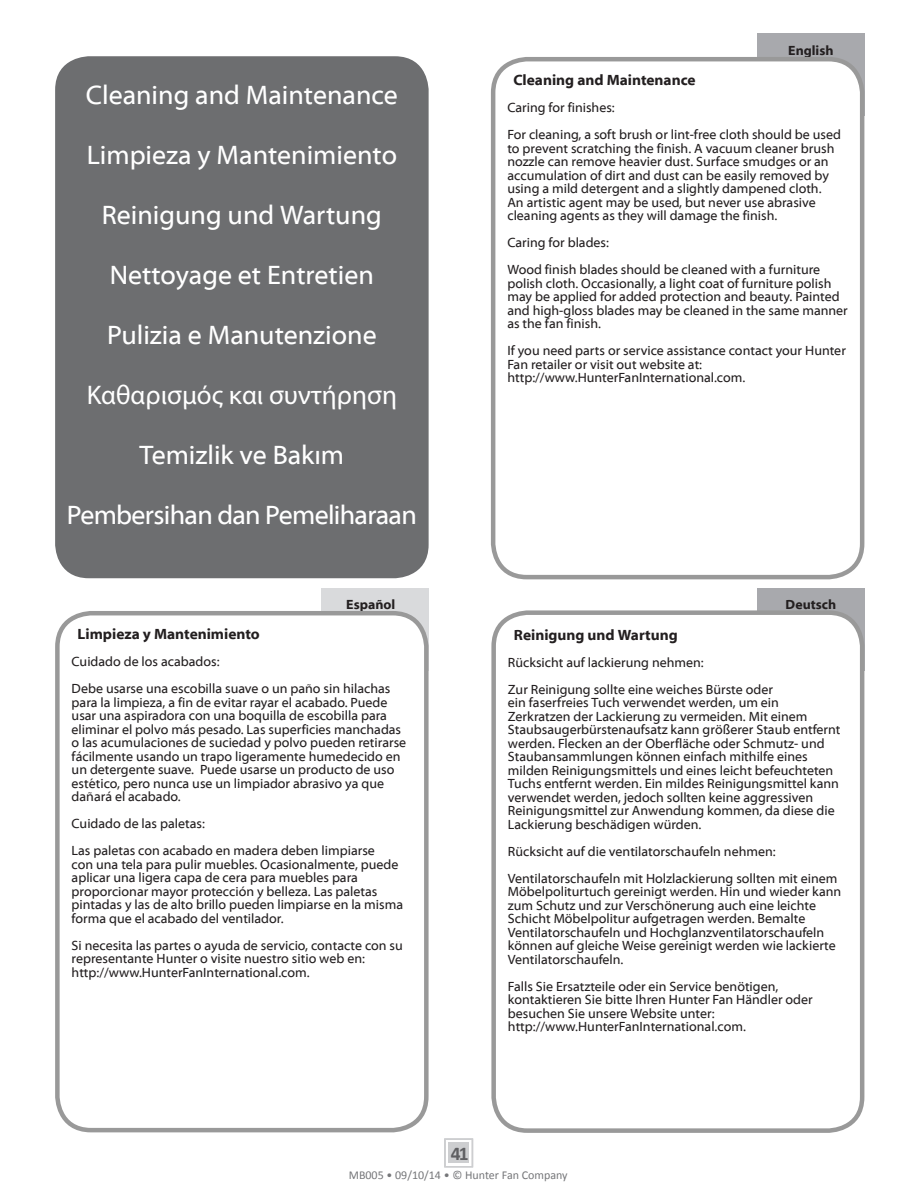
<style>
.page{position:relative;width:918px;height:1188px;background:#fff}
.page>*{position:absolute;margin:0;border:0;box-sizing:border-box;transform-origin:0 0}
.t1{font:27px "Myriad Web Pro";color:#fff}
.t2{font:27px "Myriad Web Pro";letter-spacing:-.025em;color:#fff}
.t3{font:27px "Myriad Pro";color:#fff}
.t4{font:700 19.5px "Calibri";color:#5f5f62}
.Intro_1{font:700 15px "Myriad Web Pro";color:#231f20}
.Intro_1-2{font:13.5px/13.5px "Myriad Web Pro";color:#231f20}
.warning_w__bullets{font:700 13.5px "Myriad Web Pro";color:#231f20}
.t5{font:12px "Calibri";color:#757679}
</style>
<div class="page">
<div style="left:55px;top:56px;width:374px;height:522px;background:#6d6e70;border-radius:34px"></div>
<div style="left:448px;top:1142px;width:21px;height:21px;background:#cdced0"></div>
<div style="left:444px;top:1139px;width:29px;height:28px;border:1px solid #cdced0"></div>
<div style="left:757px;top:33px;width:107px;height:83px;background:#a8a9ad"></div>
<div style="left:493px;top:59px;width:369px;height:518px;background:#fff;border-radius:34px"></div>
<div style="left:491px;top:57px;width:373px;height:522px;border:4px solid #999;border-radius:34px"></div>
<div style="left:322px;top:588px;width:107px;height:82px;background:#d9dadc"></div>
<div style="left:57px;top:613px;width:369px;height:517px;background:#fff;border-radius:34px"></div>
<div style="left:55px;top:611px;width:374px;height:521px;border:4px solid #999;border-radius:34px"></div>
<div style="left:757px;top:588px;width:107px;height:82px;background:#a8a9ad"></div>
<div style="left:494px;top:613px;width:368px;height:518px;background:#fff;border-radius:34px"></div>
<div style="left:491px;top:610px;width:373px;height:523px;border:4px solid #999;border-radius:34px"></div>
<p class="t1" style="left:86px;top:80px;width:314px">Cleaning and Maintenance</p>
<p class="t1" style="left:87px;top:140px;width:312px">Limpieza y Mantenimiento</p>
<p class="t1" style="left:102px;top:200px;width:282px">Reinigung und Wartung</p>
<p class="t1" style="left:110px;top:260px;width:266px">Nettoyage et Entretien</p>
<p class="t1" style="left:107px;top:320px;width:271px">Pulizia e Manutenzione</p>
<p class="t3" style="left:87px;top:378px;width:312px">Καθαρισμός και συντήρηση</p>
<p class="t1" style="left:140px;top:440px;width:206px">Temizlik ve Bakım</p>
<p class="t2" style="left:67px;top:500px;width:352px">Pembersihan dan Pemeliharaan</p>
<p class="warning_w__bullets" style="left:346px;top:597px;width:51px">Español</p>
<p class="Intro_1" style="left:78px;top:626px;width:184px">Limpieza y Mantenimiento</p>
<p class="Intro_1-2" style="left:72px;top:655px;width:149px">Cuidado de los acabados:</p>
<p class="Intro_1-2" style="left:72px;top:682px;width:336px">Debe usarse una escobilla suave o un paño sin hilachas para la limpieza, a fin de evitar rayar el acabado. Puede usar una aspiradora con una boquilla de escobilla para eliminar el polvo más pesado. Las superficies manchadas o las acumulaciones de suciedad y polvo pueden retirarse fácilmente usando un trapo ligeramente humedecido en un detergente suave. Puede usarse un producto de uso estético, pero nunca use un limpiador abrasivo ya que dañará el acabado.</p>
<p class="Intro_1-2" style="left:72px;top:817px;width:135px">Cuidado de las paletas:</p>
<p class="Intro_1-2" style="left:72px;top:844px;width:333px">Las paletas con acabado en madera deben limpiarse<br>con una tela para pulir muebles. Ocasionalmente, puede aplicar una ligera capa de cera para muebles para proporcionar mayor protección y belleza. Las paletas pintadas y las de alto brillo pueden limpiarse en la misma forma que el acabado del ventilador.</p>
<p class="Intro_1-2" style="left:72px;top:939px;width:333px">Si necesita las partes o ayuda de servicio, contacte con su representante Hunter o visite nuestro sitio web en:</p>
<p class="Intro_1-2" style="left:72px;top:966px;width:239px">http://www.HunterFanInternational.com.</p>
<p class="warning_w__bullets" style="left:788px;top:43px;width:47px">English</p>
<p class="Intro_1" style="left:513px;top:72px;width:184px">Cleaning and Maintenance</p>
<p class="Intro_1-2" style="left:507px;top:101px;width:109px">Caring for finishes:</p>
<p class="Intro_1-2" style="left:507px;top:128px;width:335px">For cleaning, a soft brush or lint-free cloth should be used to prevent scratching the finish. A vacuum cleaner brush nozzle can remove heavier dust. Surface smudges or an accumulation of dirt and dust can be easily removed by using a mild detergent and a slightly dampened cloth.<br>An artistic agent may be used, but never use abrasive cleaning agents as they will damage the finish.</p>
<p class="Intro_1-2" style="left:507px;top:236px;width:103px">Caring for blades:</p>
<p class="Intro_1-2" style="left:507px;top:263px;width:342px">Wood finish blades should be cleaned with a furniture polish cloth. Occasionally, a light coat of furniture polish may be applied for added protection and beauty. Painted and high-gloss blades may be cleaned in the same manner as the fan finish.</p>
<p class="Intro_1-2" style="left:507px;top:344px;width:340px">If you need parts or service assistance contact your Hunter<br>Fan retailer or visit out website at:</p>
<p class="Intro_1-2" style="left:507px;top:371px;width:239px">http://www.HunterFanInternational.com.</p>
<p class="warning_w__bullets" style="left:786px;top:597px;width:52px">Deutsch</p>
<p class="Intro_1" style="left:514px;top:626px;width:165px">Reinigung und Wartung</p>
<p class="Intro_1-2" style="left:508px;top:656px;width:197px">Rücksicht auf lackierung nehmen:</p>
<p class="Intro_1-2" style="left:508px;top:683px;width:334px">Zur Reinigung sollte eine weiches Bürste oder<br>ein faserfreies Tuch verwendet werden, um ein Zerkratzen der Lackierung zu vermeiden. Mit einem Staubsaugerbürstenaufsatz kann größerer Staub entfernt werden. Flecken an der Oberfläche oder Schmutz- und Staubansammlungen können einfach mithilfe eines milden Reinigungsmittels und eines leicht befeuchteten Tuchs entfernt werden. Ein mildes Reinigungsmittel kann verwendet werden, jedoch sollten keine aggressiven Reinigungsmittel zur Anwendung kommen, da diese die Lackierung beschädigen würden.</p>
<p class="Intro_1-2" style="left:508px;top:845px;width:269px">Rücksicht auf die ventilatorschaufeln nehmen:</p>
<p class="Intro_1-2" style="left:508px;top:872px;width:335px">Ventilatorschaufeln mit Holzlackierung sollten mit einem Möbelpoliturtuch gereinigt werden. Hin und wieder kann zum Schutz und zur Verschönerung auch eine leichte Schicht Möbelpolitur aufgetragen werden. Bemalte Ventilatorschaufeln und Hochglanzventilatorschaufeln können auf gleiche Weise gereinigt werden wie lackierte Ventilatorschaufeln.</p>
<p class="Intro_1-2" style="left:508px;top:980px;width:306px">Falls Sie Ersatzteile oder ein Service benötigen, kontaktieren Sie bitte Ihren Hunter Fan Händler oder besuchen Sie unsere Website unter:</p>
<p class="Intro_1-2" style="left:508px;top:1020px;width:239px">http://www.HunterFanInternational.com.</p>
<p class="t4" style="left:450px;top:1141px;width:19px">41</p>
<p class="t5" style="left:349px;top:1167px;width:220px">MB005 • 09/10/14 • © Hunter Fan Company</p>
</div>
